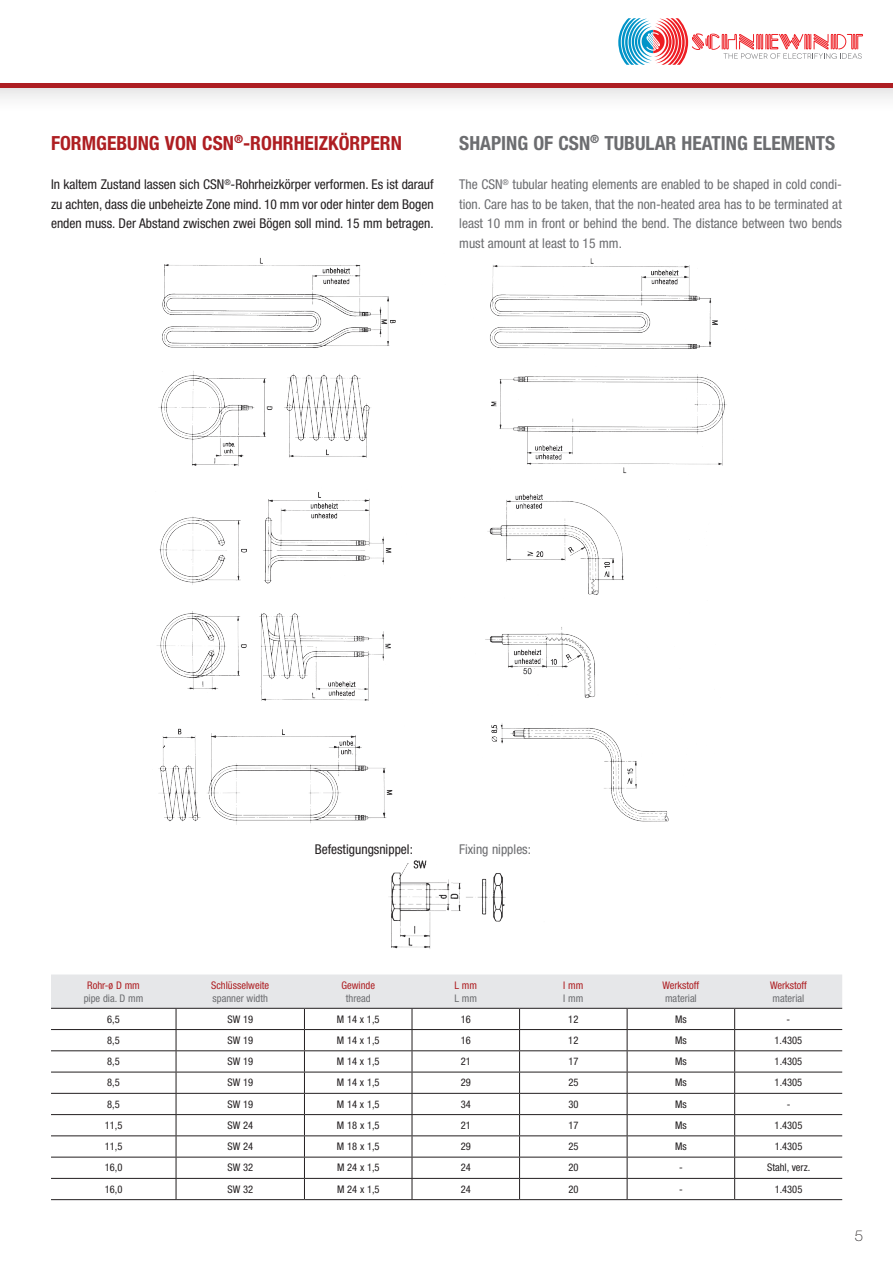
<style>
.page{position:relative;width:893px;height:1263px;background:#fff}
.page>*{position:absolute;margin:0;border:0;box-sizing:border-box;transform-origin:0 0}
.t1{font:700 condensed 19.5px "Helvetica Neue";color:#6c6d70}
.t2{font:700 condensed 19.5px "Helvetica Neue";color:#ae1e22}
.t3{font:100 15px "Helvetica Neue";color:#231f20}
.t4{font:condensed 13.5px/19.5px "Helvetica Neue";color:#6c6d70;text-align:justify}
.t5{font:condensed 13.5px/19.5px "Helvetica Neue";color:#231f20;text-align:justify}
.t6{font:condensed 10.5px "Helvetica Neue";color:#231f20}
.t7{font:condensed 10.5px "Helvetica Neue";color:#ae1e22}
.t8{font:condensed 10.5px "Helvetica Neue";color:#6c6d70}
</style>
<div class="page">
<img style="left:156px;top:258px;width:571px;height:567px">
<hr style="left:51px;top:1199px;width:125px;height:1px;background:#231f20">
<hr style="left:176px;top:1199px;width:128px;height:1px;background:#231f20">
<hr style="left:304px;top:1199px;width:108px;height:1px;background:#231f20">
<hr style="left:412px;top:1199px;width:108px;height:1px;background:#231f20">
<hr style="left:520px;top:1199px;width:107px;height:1px;background:#231f20">
<hr style="left:627px;top:1199px;width:108px;height:1px;background:#231f20">
<hr style="left:735px;top:1199px;width:107px;height:1px;background:#231f20">
<svg style="left:51px;top:974px;width:791px;height:225px"></svg>
<hr style="left:304px;top:1029px;width:108px;height:1px;background:#231f20">
<hr style="left:51px;top:1008px;width:125px;height:1px;background:#231f20">
<hr style="left:176px;top:1008px;width:128px;height:1px;background:#231f20">
<hr style="left:304px;top:1008px;width:108px;height:1px;background:#231f20">
<hr style="left:412px;top:1008px;width:108px;height:1px;background:#231f20">
<hr style="left:520px;top:1008px;width:107px;height:1px;background:#231f20">
<hr style="left:627px;top:1008px;width:108px;height:1px;background:#231f20">
<hr style="left:735px;top:1008px;width:107px;height:1px;background:#231f20">
<img style="left:388px;top:860px;width:118px;height:89px">
<div style="left:0;top:0;width:893px;height:115px;background:#231f20;opacity:.25"></div>
<div style="left:0;top:0;width:893px;height:87px;background:#fff"></div>
<svg style="left:618px;top:18px;width:245px;height:47px"></svg>
<hr style="left:0;top:83px;width:893px;height:4px;background:#ae1e22">
<h1 class="t2" style="left:51px;top:131px;width:352px">FORMGEBUNG VON CSN<sup>®</sup>-ROHRHEIZKÖRPERN</h1>
<h1 class="t1" style="left:459px;top:131px;width:378px">SHAPING OF CSN<sup>®</sup> TUBULAR HEATING ELEMENTS</h1>
<p class="t5" style="left:51px;top:175px;width:384px">In kaltem Zustand lassen sich CSN<sup>®</sup>-Rohrheizkörper verformen. Es ist darauf zu achten, dass die unbeheizte Zone mind. 10 mm vor oder hinter dem Bogen enden muss. Der Abstand zwischen zwei Bögen soll mind. 15 mm betragen.</p>
<p class="t4" style="left:459px;top:175px;width:384px">The CSN<sup>®</sup> tubular heating elements are enabled to be shaped in cold condi&shy;tion. Care has to be taken, that the non-heated area has to be terminated at least 10 mm in front or behind the bend. The distance between two bends must amount at least to 15 mm.</p>
<p class="t5" style="left:315px;top:839px;width:100px">Befestigungsnippel:</p>
<p class="t4" style="left:459px;top:839px;width:73px">Fixing nipples:</p>
<p class="t7" style="left:87px;top:979px;width:54px">Rohr-ø D mm</p>
<p class="t8" style="left:84px;top:992px;width:61px">pipe dia. D mm</p>
<p class="t7" style="left:211px;top:979px;width:60px">Schlüsselweite</p>
<p class="t8" style="left:213px;top:992px;width:57px">spanner width</p>
<p class="t7" style="left:341px;top:979px;width:35px">Gewinde</p>
<p class="t8" style="left:346px;top:992px;width:26px">thread</p>
<p class="t7" style="left:454px;top:979px;width:24px">L mm</p>
<p class="t8" style="left:454px;top:992px;width:24px">L mm</p>
<p class="t7" style="left:563px;top:979px;width:22px">I mm</p>
<p class="t8" style="left:563px;top:992px;width:22px">I mm</p>
<p class="t7" style="left:662px;top:979px;width:38px">Werkstoff</p>
<p class="t8" style="left:665px;top:992px;width:33px">material</p>
<p class="t7" style="left:770px;top:979px;width:38px">Werkstoff</p>
<p class="t8" style="left:773px;top:992px;width:33px">material</p>
<p class="t6" style="left:107px;top:1013px;width:14px">6,5</p>
<p class="t6" style="left:227px;top:1013px;width:27px">SW 19</p>
<p class="t6" style="left:337px;top:1013px;width:44px">M 14 x 1,5</p>
<p class="t6" style="left:461px;top:1013px;width:12px">16</p>
<p class="t6" style="left:568px;top:1013px;width:12px">12</p>
<p class="t6" style="left:675px;top:1013px;width:13px">Ms</p>
<p class="t6" style="left:787px;top:1013px;width:5px">-</p>
<p class="t6" style="left:107px;top:1034px;width:14px">8,5</p>
<p class="t6" style="left:227px;top:1034px;width:27px">SW 19</p>
<p class="t6" style="left:337px;top:1034px;width:44px">M 14 x 1,5</p>
<p class="t6" style="left:461px;top:1034px;width:12px">16</p>
<p class="t6" style="left:568px;top:1034px;width:12px">12</p>
<p class="t6" style="left:675px;top:1034px;width:13px">Ms</p>
<p class="t6" style="left:775px;top:1034px;width:29px">1.4305</p>
<p class="t6" style="left:107px;top:1055px;width:14px">8,5</p>
<p class="t6" style="left:227px;top:1055px;width:27px">SW 19</p>
<p class="t6" style="left:337px;top:1055px;width:44px">M 14 x 1,5</p>
<p class="t6" style="left:461px;top:1055px;width:12px">21</p>
<p class="t6" style="left:568px;top:1055px;width:12px">17</p>
<p class="t6" style="left:675px;top:1055px;width:13px">Ms</p>
<p class="t6" style="left:775px;top:1055px;width:29px">1.4305</p>
<p class="t6" style="left:107px;top:1076px;width:14px">8,5</p>
<p class="t6" style="left:227px;top:1076px;width:27px">SW 19</p>
<p class="t6" style="left:337px;top:1076px;width:44px">M 14 x 1,5</p>
<p class="t6" style="left:461px;top:1076px;width:12px">29</p>
<p class="t6" style="left:568px;top:1076px;width:12px">25</p>
<p class="t6" style="left:675px;top:1076px;width:13px">Ms</p>
<p class="t6" style="left:775px;top:1076px;width:29px">1.4305</p>
<p class="t6" style="left:107px;top:1098px;width:14px">8,5</p>
<p class="t6" style="left:227px;top:1098px;width:27px">SW 19</p>
<p class="t6" style="left:337px;top:1098px;width:44px">M 14 x 1,5</p>
<p class="t6" style="left:461px;top:1098px;width:12px">34</p>
<p class="t6" style="left:568px;top:1098px;width:12px">30</p>
<p class="t6" style="left:675px;top:1098px;width:13px">Ms</p>
<p class="t6" style="left:787px;top:1098px;width:5px">-</p>
<p class="t6" style="left:105px;top:1119px;width:19px">11,5</p>
<p class="t6" style="left:227px;top:1119px;width:27px">SW 24</p>
<p class="t6" style="left:337px;top:1119px;width:44px">M 18 x 1,5</p>
<p class="t6" style="left:461px;top:1119px;width:12px">21</p>
<p class="t6" style="left:568px;top:1119px;width:12px">17</p>
<p class="t6" style="left:675px;top:1119px;width:13px">Ms</p>
<p class="t6" style="left:775px;top:1119px;width:29px">1.4305</p>
<p class="t6" style="left:105px;top:1140px;width:19px">11,5</p>
<p class="t6" style="left:227px;top:1140px;width:27px">SW 24</p>
<p class="t6" style="left:337px;top:1140px;width:44px">M 18 x 1,5</p>
<p class="t6" style="left:461px;top:1140px;width:12px">29</p>
<p class="t6" style="left:568px;top:1140px;width:12px">25</p>
<p class="t6" style="left:675px;top:1140px;width:13px">Ms</p>
<p class="t6" style="left:775px;top:1140px;width:29px">1.4305</p>
<p class="t6" style="left:105px;top:1161px;width:19px">16,0</p>
<p class="t6" style="left:227px;top:1161px;width:27px">SW 32</p>
<p class="t6" style="left:337px;top:1161px;width:44px">M 24 x 1,5</p>
<p class="t6" style="left:461px;top:1161px;width:12px">24</p>
<p class="t6" style="left:568px;top:1161px;width:12px">20</p>
<p class="t6" style="left:679px;top:1161px;width:5px">-</p>
<p class="t6" style="left:767px;top:1161px;width:45px">Stahl, verz.</p>
<p class="t6" style="left:105px;top:1183px;width:19px">16,0</p>
<p class="t6" style="left:227px;top:1183px;width:27px">SW 32</p>
<p class="t6" style="left:337px;top:1183px;width:44px">M 24 x 1,5</p>
<p class="t6" style="left:461px;top:1183px;width:12px">24</p>
<p class="t6" style="left:568px;top:1183px;width:12px">20</p>
<p class="t6" style="left:679px;top:1183px;width:5px">-</p>
<p class="t6" style="left:775px;top:1183px;width:29px">1.4305</p>
<h2 class="t3" style="left:855px;top:1227px;width:10px">5</h2>
</div>
